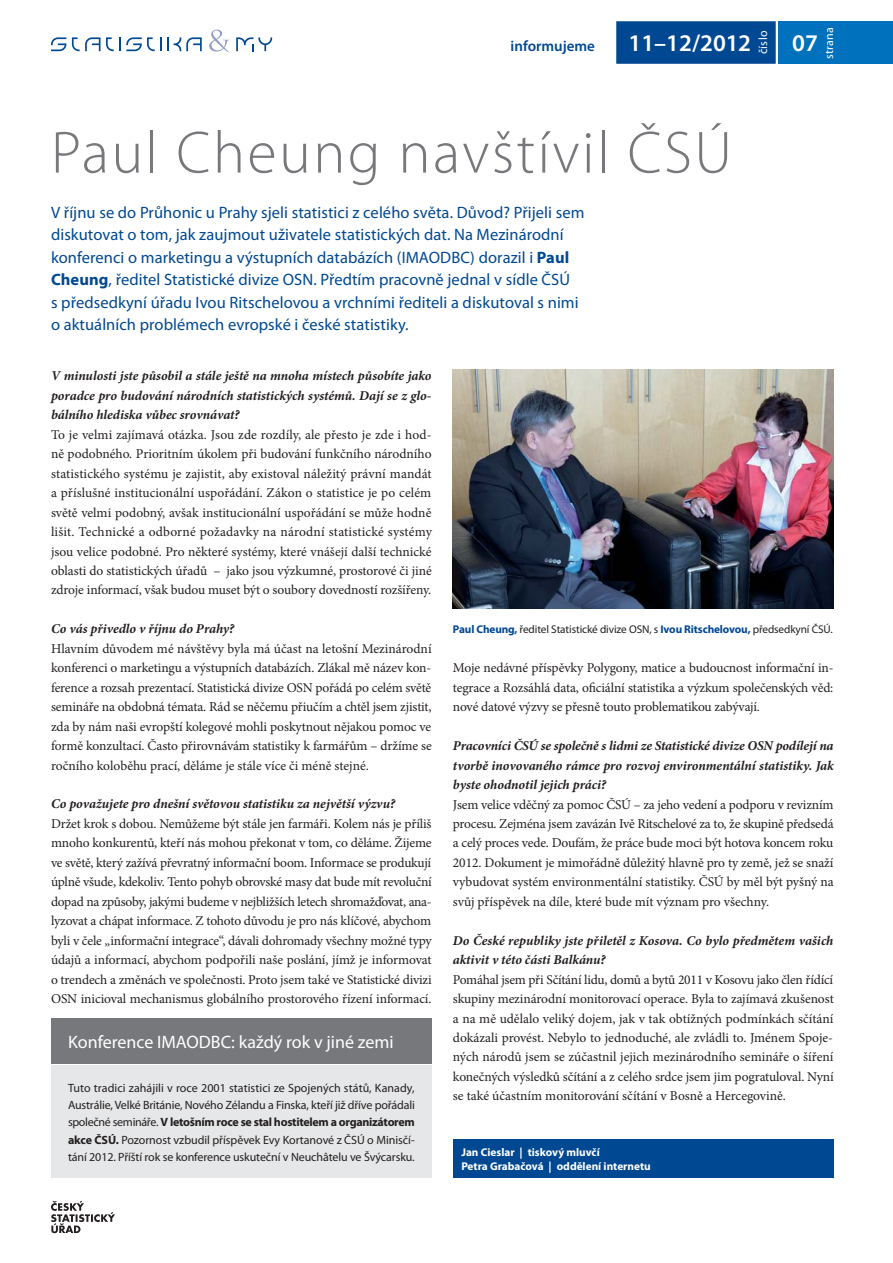
<style>
.page{position:relative;width:893px;height:1263px;background:#fff}
.page>*{position:absolute;margin:0;border:0;box-sizing:border-box;transform-origin:0 0}
.t1{font:300 60px "Myriad Pro";letter-spacing:.04em;color:#77787b}
.t2{font:600 24px "Myriad Pro";color:#fff}
.t3{font:18px "Myriad Pro";color:#fff}
.t4{font:16.5px/22.5px "Myriad Pro";letter-spacing:.005em;color:#004892}
.t5{font:600 15px "Myriad Pro";color:#004892}
.t6{font:13.5px/19.5px "Minion Pro";letter-spacing:-.005em;color:#231f20;text-align:justify}
.t7{font:italic 700 13.5px/19.5px "Minion Pro";color:#231f20;text-align:justify}
.t8{font:12px/17.2px "Myriad Pro";letter-spacing:-.01em;color:#231f20;text-align:justify}
.t9{font:12px "Myriad Pro";letter-spacing:.02em;color:#fff}
.t10{font:11.25px "Myriad Pro";letter-spacing:-.01em;color:#231f20}
.t11{font:700 11.25px/14.2px "Myriad Pro";color:#fff}
.s1{font-weight:700}
.s2{font-weight:700;color:#004892}
</style>
<div class="page">
<svg style="left:51px;top:1201px;width:64px;height:32px"></svg>
<div style="left:616px;top:21px;width:160px;height:43px;background:#004892"></div>
<svg style="left:51px;top:37px;width:15px;height:14px"></svg>
<svg style="left:168px;top:37px;width:34px;height:14px"></svg>
<svg style="left:236px;top:37px;width:36px;height:14px"></svg>
<svg style="left:72px;top:37px;width:89px;height:14px"></svg>
<svg style="left:209px;top:30px;width:21px;height:22px"></svg>
<div style="left:779px;top:21px;width:114px;height:43px;background:#0071bc"></div>
<div style="left:453px;top:1139px;width:380px;height:39px;background:#004892"></div>
<div style="left:51px;top:1066px;width:381px;height:112px;background:#e6e7e8"></div>
<div style="left:51px;top:1018px;width:381px;height:46px;background:#77787b"></div>
<img style="left:453px;top:370px;width:380px;height:238px">
<p class="t5" style="left:511px;top:40px;width:86px">informujeme</p>
<h2 class="t2" style="left:629px;top:34px;width:124px">11–12/2012</h2>
<p class="t9" style="left:759px;top:54px;width:25px;rotate:-90deg">číslo</p>
<h2 class="t2" style="left:792px;top:34px;width:27px">07</h2>
<p class="t9" style="left:825px;top:59px;width:34px;rotate:-90deg">strana</p>
<h1 class="t1" style="left:51px;top:130px;width:682px">Paul Cheung navštívil ČSÚ</h1>
<p class="t4" style="left:51px;top:202px;width:535px">V říjnu se do Průhonic u Prahy sjeli statistici z celého světa. Důvod? Přijeli sem diskutovat o tom, jak zaujmout uživatele statistických dat. Na Mezinárodní konferenci o marketingu a výstupních databázích (IMAODBC) dorazil i <span class="s1">Paul Cheung</span>, ředitel Statistické divize OSN. Předtím pracovně jednal v sídle ČSÚ<br>s předsedkyní úřadu Ivou Ritschelovou a vrchními řediteli a diskutoval s nimi o aktuálních problémech evropské i české statistiky.</p>
<p class="t7" style="left:51px;top:368px;width:382px">V minulosti jste působil a stále ještě na mnoha místech působíte jako poradce pro budování národních statistických systémů. Dají se z glo&shy;bálního hlediska vůbec srovnávat?</p>
<p class="t6" style="left:51px;top:426px;width:382px">To je velmi zajímavá otázka. Jsou zde rozdíly, ale přesto je zde i hod&shy;ně podobného. Prioritním úkolem při budování funkčního národního statistického systému je zajistit, aby existoval náležitý právní mandát a příslušné institucionální uspořádání. Zákon o statistice je po celém světě velmi podobný, avšak institucionální uspořádání se může hodně lišit. Technické a odborné požadavky na národní statistické systémy jsou velice podobné. Pro některé systémy, které vnášejí další technické oblasti do statistických úřadů – jako jsou výzkumné, prostorové či jiné zdroje informací, však budou muset být o soubory dovedností rozšířeny.</p>
<p class="t7" style="left:51px;top:620px;width:185px">Co vás přivedlo v říjnu do Prahy?</p>
<p class="t6" style="left:51px;top:640px;width:382px">Hlavním důvodem mé návštěvy byla má účast na letošní Mezinárodní konferenci o marketingu a výstupních databázích. Zlákal mě název kon&shy;ference a rozsah prezentací. Statistická divize OSN pořádá po celém světě semináře na obdobná témata. Rád se něčemu přiučím a chtěl jsem zjistit, zda by nám naši evropští kolegové mohli poskytnout nějakou pomoc ve formě konzultací. Často přirovnávám statistiky k farmářům – držíme se ročního koloběhu prací, děláme je stále více či méně stejné.</p>
<p class="t7" style="left:51px;top:795px;width:346px">Co považujete pro dnešní světovou statistiku za největší výzvu?</p>
<p class="t6" style="left:51px;top:815px;width:382px">Držet krok s dobou. Nemůžeme být stále jen farmáři. Kolem nás je příliš mnoho konkurentů, kteří nás mohou překonat v tom, co děláme. Žijeme ve světě, který zažívá převratný informační boom. Informace se produkují úplně všude, kdekoliv. Tento pohyb obrovské masy dat bude mít revoluční dopad na způsoby, jakými budeme v nejbližších letech shromažďovat, ana&shy;lyzovat a chápat informace. Z tohoto důvodu je pro nás klíčové, abychom byli v čele „informační integrace“, dávali dohromady všechny možné typy údajů a informací, abychom podpořili naše poslání, jímž je informovat o trendech a změnách ve společnosti. Proto jsem také ve Statistické divizi OSN inicioval mechanismus globálního prostorového řízení informací.</p>
<h3 class="t3" style="left:68px;top:1035px;width:327px">Konference IMAODBC: každý rok v jiné zemi</h3>
<p class="t8" style="left:68px;top:1080px;width:348px">Tuto tradici zahájili v roce 2001 statistici ze Spojených států, Kanady, Austrálie, Velké Británie, Nového Zélandu a Finska, kteří již dříve pořádali společné semináře. <span class="s1">V letošním roce se stal hostitelem a organizátorem akce ČSÚ.</span> Pozornost vzbudil příspěvek Evy Kortanové z ČSÚ o Minisčí&shy;tání 2012. Příští rok se konference uskuteční v Neuchâtelu ve Švýcarsku.</p>
<p class="t10" style="left:453px;top:625px;width:381px"><span class="s2">Paul Cheung,</span> ředitel Statistické divize OSN, s <span class="s2">Ivou Ritschelovou,</span> předsedkyní ČSÚ.</p>
<p class="t6" style="left:453px;top:659px;width:382px">Moje nedávné příspěvky Polygony, matice a budoucnost informační in&shy;tegrace a Rozsáhlá data, oficiální statistika a výzkum společenských věd: nové datové výzvy se přesně touto problematikou zabývají.</p>
<p class="t7" style="left:453px;top:737px;width:382px">Pracovníci ČSÚ se společně s lidmi ze Statistické divize OSN podílejí na tvorbě inovovaného rámce pro rozvoj environmentální statistiky. Jak byste ohodnotil jejich práci?</p>
<p class="t6" style="left:453px;top:796px;width:382px">Jsem velice vděčný za pomoc ČSÚ – za jeho vedení a podporu v revizním procesu. Zejména jsem zavázán Ivě Ritschelové za to, že skupině předsedá a celý proces vede. Doufám, že práce bude moci být hotova koncem roku 2012. Dokument je mimořádně důležitý hlavně pro ty země, jež se snaží vybudovat systém environmentální statistiky. ČSÚ by měl být pyšný na svůj příspěvek na díle, které bude mít význam pro všechny.</p>
<p class="t7" style="left:453px;top:932px;width:382px">Do České republiky jste přiletěl z Kosova. Co bylo předmětem vašich aktivit v této části Balkánu?</p>
<p class="t6" style="left:453px;top:971px;width:382px">Pomáhal jsem při Sčítání lidu, domů a bytů 2011 v Kosovu jako člen řídící skupiny mezinárodní monitorovací operace. Byla to zajímavá zkušenost a na mě udělalo veliký dojem, jak v tak obtížných podmínkách sčítání dokázali provést. Nebylo to jednoduché, ale zvládli to. Jménem Spoje&shy;ných národů jsem se zúčastnil jejich mezinárodního semináře o šíření konečných výsledků sčítání a z celého srdce jsem jim pogratuloval. Nyní se také účastním monitorování sčítání v Bosně a Hercegovině.</p>
<p class="t11" style="left:461px;top:1145px;width:191px">Jan Cieslar | tiskový mluvčí<br>Petra Grabačová | oddělení internetu</p>
</div>
